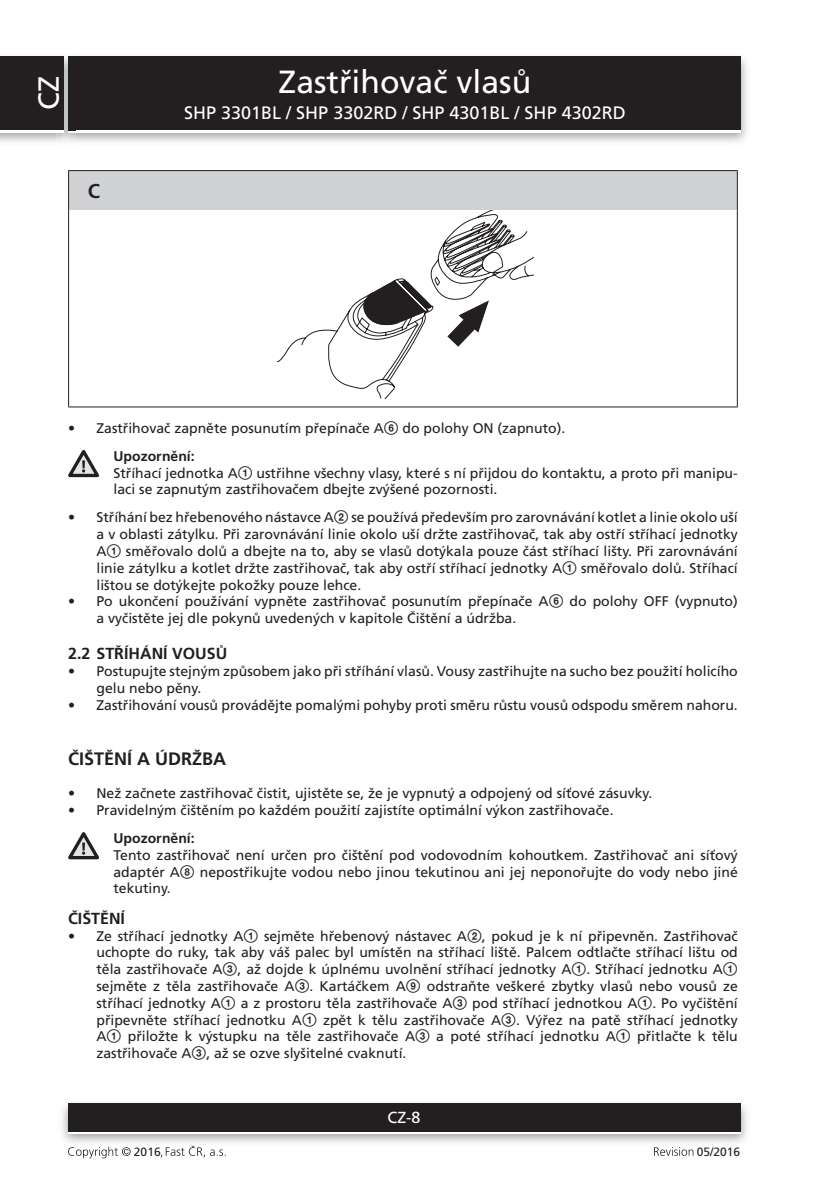
<style>
.page{position:relative;width:840px;height:1191px;background:#fff}
.page>*{position:absolute;margin:0;border:0;box-sizing:border-box;transform-origin:0 0}
.t1{font:32px "Frutiger CE";color:#fff}
.t2{font:29px "Frutiger CE";color:#fff}
.text_7{font:700 20px "Frutiger CE";color:#231f20}
.t3{font:18px "Frutiger CE";color:#fff}
.titulek_9{font:700 18px "Frutiger CE";color:#231f20}
.titulek_8{font:700 16px "Frutiger CE";color:#231f20}
.t4{font:16px "Frutiger CE";color:#fff}
.text_7-2{font:14px/16.8px "Frutiger CE";color:#231f20}
.Normální{font:700 14px "Frutiger CE";color:#231f20}
.t5{font:12px "Frutiger CE";color:#231f20}
.s1{font-family:"Zz 3"}
</style>
<div class="page">
<img style="left:0;top:56px;width:747px;height:86px">
<div style="left:68px;top:59px;width:672px;height:74px;background:#fff"></div>
<div style="left:68px;top:57px;width:672px;height:73px;background:#231f20"></div>
<img style="left:62px;top:1103px;width:685px;height:40px">
<div style="left:68px;top:1106px;width:672px;height:28px;background:linear-gradient(to right,#fff,#fff)"></div>
<div style="left:68px;top:1103px;width:672px;height:28px;background:#231f20"></div>
<img style="left:57px;top:56px;width:18px;height:86px">
<img style="left:68px;top:130px;width:7px;height:3px">
<svg style="left:68px;top:57px;width:7px;height:2px"></svg>
<img style="left:68px;top:59px;width:7px;height:71px">
<div style="left:0;top:59px;width:64px;height:74px;background:#fff"></div>
<div style="left:0;top:57px;width:64px;height:73px;background:#231f20"></div>
<svg style="left:68px;top:1146px;width:62px;height:12px"></svg>
<svg style="left:161px;top:1145px;width:64px;height:12px"></svg>
<svg style="left:654px;top:1147px;width:39px;height:8px"></svg>
<div style="left:69px;top:171px;width:668px;height:39px;background:#d1d2d4"></div>
<hr style="left:68px;top:170px;width:669px;height:1px;background:#231f20">
<hr style="left:68px;top:171px;width:1px;height:39px;background:#231f20">
<hr style="left:736px;top:171px;width:1px;height:39px;background:#231f20">
<hr style="left:68px;top:210px;width:1px;height:196px;background:#231f20">
<hr style="left:736px;top:210px;width:1px;height:196px;background:#231f20">
<hr style="left:68px;top:406px;width:669px;height:1px;background:#231f20">
<svg style="left:277px;top:210px;width:256px;height:190px"></svg>
<div style="left:469px;top:342px;width:41px;height:18px;background:#fff"></div>
<svg style="left:68px;top:450px;width:31px;height:27px"></svg>
<svg style="left:68px;top:832px;width:31px;height:27px"></svg>
<h2 class="t2" style="left:32px;top:110px;width:35px;rotate:-90deg">CZ</h2>
<h1 class="t1" style="left:278px;top:64px;width:254px">Zastřihovač vlasů</h1>
<p class="t3" style="left:184px;top:102px;width:443px">SHP 3301BL / SHP 3302RD / SHP 4301BL / SHP 4302RD</p>
<p class="text_7" style="left:88px;top:180px;width:14px">C</p>
<p class="text_7-2" style="left:68px;top:420px;width:498px">• Zastřihovač zapněte posunutím přepínače A<span class="s1">6</span> do polohy ON (zapnuto).</p>
<p class="Normální" style="left:113px;top:448px;width:83px">Upozornění:</p>
<p class="text_7-2" style="left:113px;top:464px;width:625px">Stříhací jednotka A<span class="s1">1</span> ustřihne všechny vlasy, které s ní přijdou do kontaktu, a proto při manipu&shy;laci se zapnutým zastřihovačem dbejte zvýšené pozornosti.</p>
<p class="text_7-2" style="left:96px;top:509px;width:642px;text-align:justify;text-indent:-28px">• Stříhání bez hřebenového nástavce A<span class="s1">2</span> se používá především pro zarovnávání kotlet a linie okolo uší a v oblasti zátylku. Při zarovnávání linie okolo uší držte zastřihovač, tak aby ostří stříhací jednotky A<span class="s1">1</span> směřovalo dolů a dbejte na to, aby se vlasů dotýkala pouze část stříhací lišty. Při zarovnávání linie zátylku a kotlet držte zastřihovač, tak aby ostří stříhací jednotky A<span class="s1">1</span> směřovalo dolů. Stříhací lištou se dotýkejte pokožky pouze lehce.</p>
<p class="text_7-2" style="left:96px;top:593px;width:642px;text-indent:-28px">• Po ukončení používání vypněte zastřihovač posunutím přepínače A<span class="s1">6</span> do polohy OFF (vypnuto) a vyčistěte jej dle pokynů uvedených v kapitole Čištění a údržba.</p>
<p class="titulek_8" style="left:68px;top:644px;width:161px">2.2 STŘÍHÁNÍ VOUSŮ</p>
<p class="text_7-2" style="left:96px;top:662px;width:642px;text-indent:-28px">• Postupujte stejným způsobem jako při stříhání vlasů. Vousy zastřihujte na sucho bez použití holicího gelu nebo pěny.</p>
<p class="text_7-2" style="left:68px;top:696px;width:670px">• Zastřihování vousů provádějte pomalými pohyby proti směru růstu vousů odspodu směrem nahoru.</p>
<p class="titulek_9" style="left:68px;top:748px;width:160px">ČIŠTĚNÍ A ÚDRŽBA</p>
<p class="text_7-2" style="left:68px;top:785px;width:585px">• Než začnete zastřihovač čistit, ujistěte se, že je vypnutý a odpojený od síťové zásuvky.</p>
<p class="text_7-2" style="left:68px;top:802px;width:546px">• Pravidelným čištěním po každém použití zajistíte optimální výkon zastřihovače.</p>
<p class="Normální" style="left:113px;top:830px;width:83px">Upozornění:</p>
<p class="text_7-2" style="left:113px;top:846px;width:625px;text-align:justify">Tento zastřihovač není určen pro čištění pod vodovodním kohoutkem. Zastřihovač ani síťový adaptér A<span class="s1">8</span> nepostřikujte vodou nebo jinou tekutinou ani jej neponořujte do vody nebo jiné tekutiny.</p>
<p class="titulek_8" style="left:68px;top:909px;width:58px">ČIŠTĚNÍ</p>
<p class="text_7-2" style="left:96px;top:927px;width:642px;text-align:justify;text-indent:-28px">• Ze stříhací jednotky A<span class="s1">1</span> sejměte hřebenový nástavec A<span class="s1">2</span>, pokud je k ní připevněn. Zastřihovač uchopte do ruky, tak aby váš palec byl umístěn na stříhací liště. Palcem odtlačte stříhací lištu od těla zastřihovače A<span class="s1">3</span>, až dojde k úplnému uvolnění stříhací jednotky A<span class="s1">1</span>. Stříhací jednotku A<span class="s1">1 </span>sejměte z těla zastřihovače A<span class="s1">3</span>. Kartáčkem A<span class="s1">9</span> odstraňte veškeré zbytky vlasů nebo vousů ze stříhací jednotky A<span class="s1">1</span> a z prostoru těla zastřihovače A<span class="s1">3</span> pod stříhací jednotkou A<span class="s1">1</span>. Po vyčištění připevněte stříhací jednotku A<span class="s1">1</span> zpět k tělu zastřihovače A<span class="s1">3</span>. Výřez na patě stříhací jednotky A<span class="s1">1</span> přiložte k výstupku na těle zastřihovače A<span class="s1">3</span> a poté stříhací jednotku A<span class="s1">1</span> přitlačte k tělu zastřihovače A<span class="s1">3</span>, až se ozve slyšitelné cvaknutí.</p>
<p class="t4" style="left:387px;top:1108px;width:34px">CZ-8</p>
<p class="t5" style="left:134px;top:1144px;width:28px">2016</p>
<p class="t5" style="left:696px;top:1144px;width:45px">05/2016</p>
</div>
